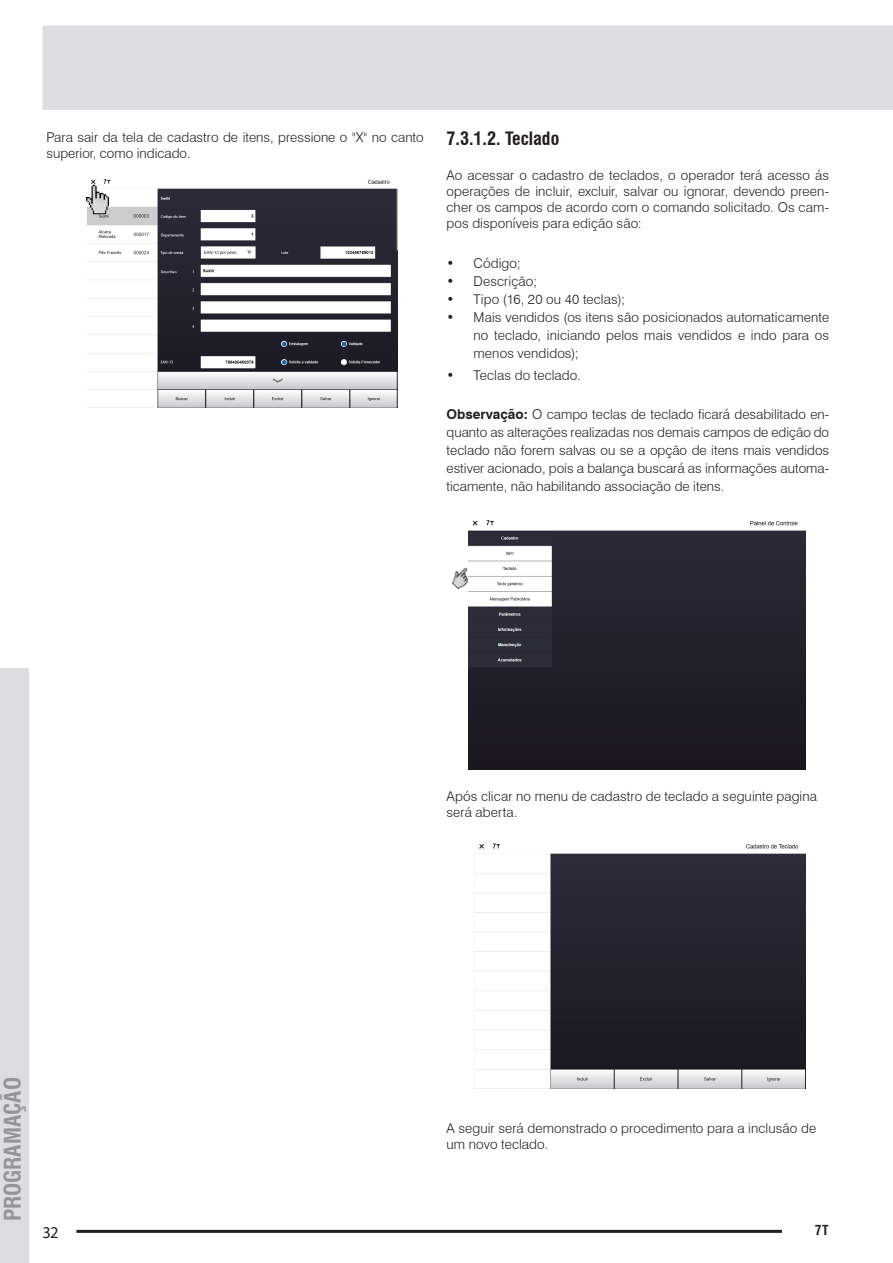
<style>
.page{position:relative;width:893px;height:1263px;background:#fff}
.page>*{position:absolute;margin:0;border:0;box-sizing:border-box;transform-origin:0 0}
.t1{font:700 condensed 22.5px "Swiss 721 BT";color:#939598}
.t2{font:700 condensed 18px "Swiss 721 BT";color:#231f20}
.t3{font:16.5px "Myriad Pro";color:#231f20}
.Texto{font:300 13.5px/16.2px "Swiss 721 BT";letter-spacing:.005em;color:#231f20}
.t4{font:700 condensed 13.5px "Swiss 721 BT";color:#231f20}
.s1{font-weight:700}
</style>
<div class="page">
<div style="left:43px;top:25px;width:850px;height:85px;background:#dcdddf"></div>
<div style="left:0;top:668px;width:29px;height:595px;background:#dcdddf"></div>
<hr style="left:76px;top:1230px;width:706px;height:3px;background:#231f20">
<img style="left:87px;top:179px;width:311px;height:229px">
<img style="left:86px;top:182px;width:34px;height:35px">
<img style="left:469px;top:520px;width:337px;height:250px">
<img style="left:451px;top:558px;width:30px;height:41px">
<img style="left:474px;top:843px;width:332px;height:246px">
<p class="Texto" style="left:47px;top:129px;width:379px">Para sair da tela de cadastro de itens, pressione o "X" no canto superior, como indicado.</p>
<p class="t2" style="left:446px;top:128px;width:114px">7.3.1.2. Teclado</p>
<p class="Texto" style="left:447px;top:167px;width:384px;text-align:justify">Ao acessar o cadastro de teclados, o operador terá acesso ás operações de incluir, excluir, salvar ou ignorar, devendo preen&shy;cher os campos de acordo com o comando solicitado. Os cam&shy;pos disponíveis para edição são:</p>
<p class="Texto" style="left:447px;top:255px;width:76px">• Código;</p>
<p class="Texto" style="left:447px;top:273px;width:92px">• Descrição;</p>
<p class="Texto" style="left:447px;top:291px;width:180px">• Tipo (16, 20 ou 40 teclas);</p>
<p class="Texto" style="left:474px;top:308px;width:357px;line-height:18px;text-align:justify;text-indent:-27px">• Mais vendidos (os itens são posicionados automaticamente no teclado, iniciando pelos mais vendidos e indo para os menos vendidos);</p>
<p class="Texto" style="left:447px;top:367px;width:136px">• Teclas do teclado.</p>
<p class="Texto" style="left:447px;top:405px;width:384px;line-height:18px;text-align:justify"><span class="s1">Observação:</span> O campo teclas de teclado ficará desabilitado en&shy;quanto as alterações realizadas nos demais campos de edição do teclado não forem salvas ou se a opção de itens mais vendidos estiver acionado, pois a balança buscará as informações automa&shy;ticamente, não habilitando associação de itens.</p>
<p class="Texto" style="left:446px;top:788px;width:372px">Após clicar no menu de cadastro de teclado a seguinte pagina será aberta.</p>
<h1 class="t1" style="left:-1px;top:1221px;width:146px;rotate:-90deg">PROGRAMAÇÃO</h1>
<p class="Texto" style="left:446px;top:1120px;width:371px">A seguir será demonstrado o procedimento para a inclusão de um novo teclado.</p>
<p class="t3" style="left:43px;top:1222px;width:18px">32</p>
<p class="t4" style="left:815px;top:1222px;width:15px">7T</p>
</div>
